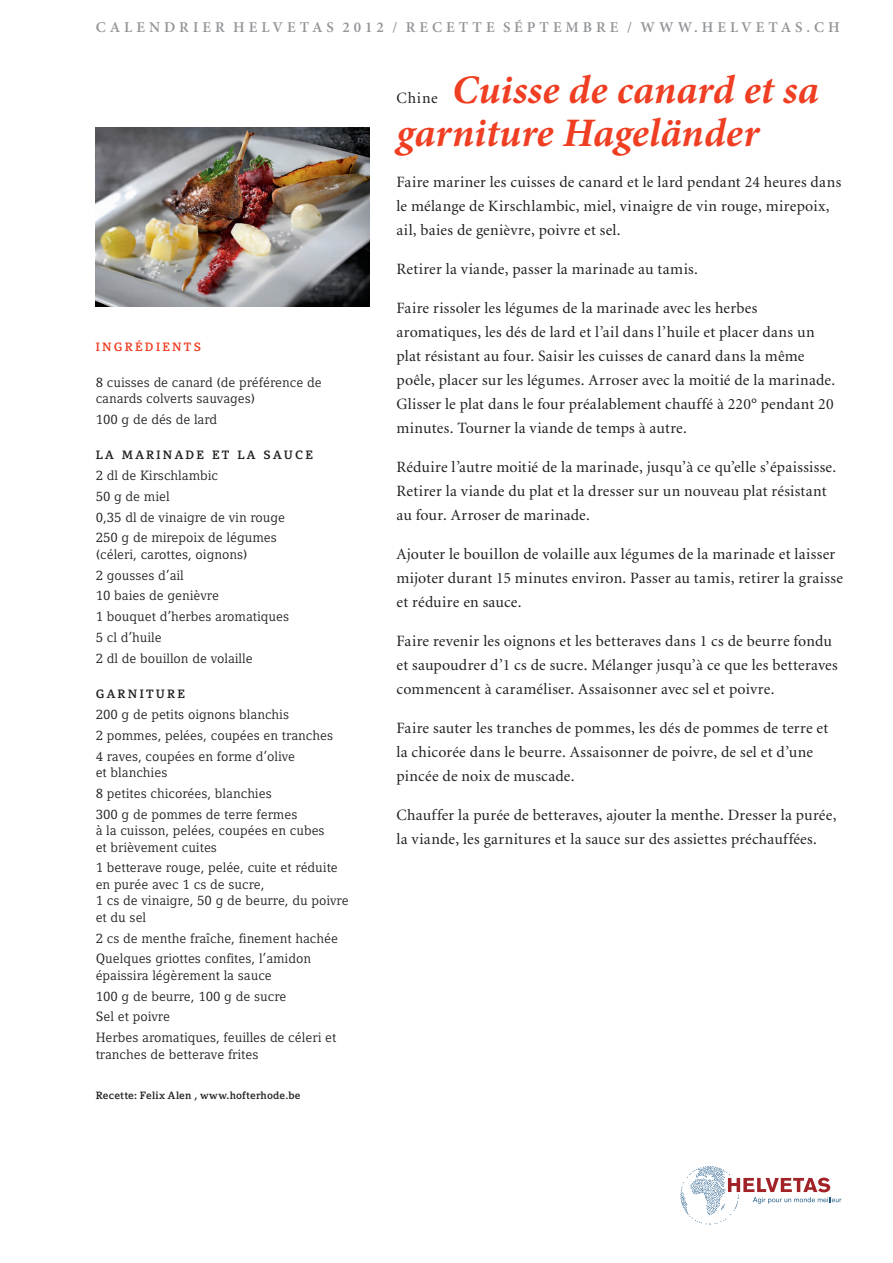
<style>
.page{position:relative;width:893px;height:1263px;background:#fff}
.page>*{position:absolute;margin:0;border:0;box-sizing:border-box;transform-origin:0 0}
.t1{font:italic 700 40.5px/43.5px "Minion Pro";letter-spacing:.005em;color:#ef3e22}
.t2{font:15.75px/24px "Minion";letter-spacing:.015em;color:#231f20}
.t3{font:600 15px "Minion Pro";letter-spacing:.265em;color:#939598}
.t4{font:13.35px/20.7px "Compatil Letter LT";color:#231f20}
.t5{font:700 12px "Compatil Letter LT";letter-spacing:.19em;color:#231f20}
.t6{font:700 12px "Compatil Letter LT";letter-spacing:.19em;color:#ef3e22}
.t7{font:700 10.5px "Compatil Letter LT";letter-spacing:.015em;color:#231f20}
</style>
<div class="page">
<img style="left:96px;top:128px;width:274px;height:178px">
<svg style="left:680px;top:1166px;width:161px;height:58px"></svg>
<p class="t3" style="left:96px;top:17px;width:744px">CALENDRIER HELVETAS 2012 / RECETTE SÉPTEMBRE / WWW.HELVETAS.CH</p>
<p class="t6" style="left:96px;top:340px;width:107px">INGRÉDIENTS</p>
<p class="t4" style="left:96px;top:374px;width:227px;line-height:16.5px">8 cuisses de canard (de préférence de canards colverts sauvages)</p>
<p class="t4" style="left:96px;top:409px;width:123px">100 g de dés de lard</p>
<p class="t5" style="left:96px;top:448px;width:219px">LA MAR INADE ET LA SAUCE</p>
<p class="t4" style="left:96px;top:465px;width:191px">2 dl de Kirschlambic<br>50 g de miel<br>0,35 dl de vinaigre de vin rouge<br>250 g de mirepoix de légumes</p>
<p class="t4" style="left:96px;top:544px;width:195px">(céleri, carottes, oignons)<br>2 gousses d’ail<br>10 baies de genièvre<br>1 bouquet d’herbes aromatiques<br>5 cl d’huile<br>2 dl de bouillon de volaille</p>
<p class="t5" style="left:96px;top:687px;width:91px">GARNITURE</p>
<p class="t4" style="left:96px;top:704px;width:239px">200 g de petits oignons blanchis<br>2 pommes, pelées, coupées en tranches<br>4 raves, coupées en forme d’olive</p>
<p class="t4" style="left:96px;top:762px;width:203px">et blanchies<br>8 petites chicorées, blanchies<br>300 g de pommes de terre fermes</p>
<p class="t4" style="left:96px;top:822px;width:231px;line-height:16.5px">à la cuisson, pelées, coupées en cubes et brièvement cuites</p>
<p class="t4" style="left:96px;top:859px;width:254px;line-height:16.5px">1 betterave rouge, pelée, cuite et réduite en purée avec 1 cs de sucre,<br>1 cs de vinaigre, 50 g de beurre, du poivre et du sel</p>
<p class="t4" style="left:96px;top:927px;width:244px">2 cs de menthe fraîche, finement hachée<br>Quelques griottes confites, l’amidon</p>
<p class="t4" style="left:96px;top:965px;width:242px">épaissira légèrement la sauce<br>100 g de beurre, 100 g de sucre<br>Sel et poivre<br>Herbes aromatiques, feuilles de céleri et</p>
<p class="t4" style="left:96px;top:1043px;width:164px">tranches de betterave frites</p>
<p class="t7" style="left:96px;top:1089px;width:206px">RECETTE: FELIX ALEN , WWW.HOFTERHODE.BE</p>
<h1 class="t1" style="left:397px;top:67px;width:424px;text-indent:56px">Cuisse de canard et sa garniture Hageländer</h1>
<p class="t2" style="left:396px;top:86px;width:43px">Chine</p>
<p class="t2" style="left:396px;top:170px;width:446px">Faire mariner les cuisses de canard et le lard pendant 24 heures dans le mélange de Kirschlambic, miel, vinaigre de vin rouge, mirepoix, ail, baies de genièvre, poivre et sel.</p>
<p class="t2" style="left:396px;top:257px;width:303px">Retirer la viande, passer la marinade au tamis.</p>
<p class="t2" style="left:396px;top:296px;width:440px">Faire rissoler les légumes de la marinade avec les herbes aromatiques, les dés de lard et l’ail dans l’huile et placer dans un plat résistant au four. Saisir les cuisses de canard dans la même poêle, placer sur les légumes. Arroser avec la moitié de la marinade.<br>Glisser le plat dans le four préalablement chauffé à 220° pendant 20 minutes. Tourner la viande de temps à autre.</p>
<p class="t2" style="left:396px;top:455px;width:441px">Réduire l’autre moitié de la marinade, jusqu’à ce qu’elle s’épaississe.<br>Retirer la viande du plat et la dresser sur un nouveau plat résistant au four. Arroser de marinade.</p>
<p class="t2" style="left:396px;top:542px;width:448px">Ajouter le bouillon de volaille aux légumes de la marinade et laisser mijoter durant 15 minutes environ. Passer au tamis, retirer la graisse et réduire en sauce.</p>
<p class="t2" style="left:396px;top:629px;width:443px">Faire revenir les oignons et les betteraves dans 1 cs de beurre fondu et saupoudrer d’1 cs de sucre. Mélanger jusqu’à ce que les betteraves commencent à caraméliser. Assaisonner avec sel et poivre.</p>
<p class="t2" style="left:396px;top:716px;width:433px">Faire sauter les tranches de pommes, les dés de pommes de terre et la chicorée dans le beurre. Assaisonner de poivre, de sel et d’une pincée de noix de muscade.</p>
<p class="t2" style="left:396px;top:803px;width:441px">Chauffer la purée de betteraves, ajouter la menthe. Dresser la purée, la viande, les garnitures et la sauce sur des assiettes préchauffées.</p>
</div>
